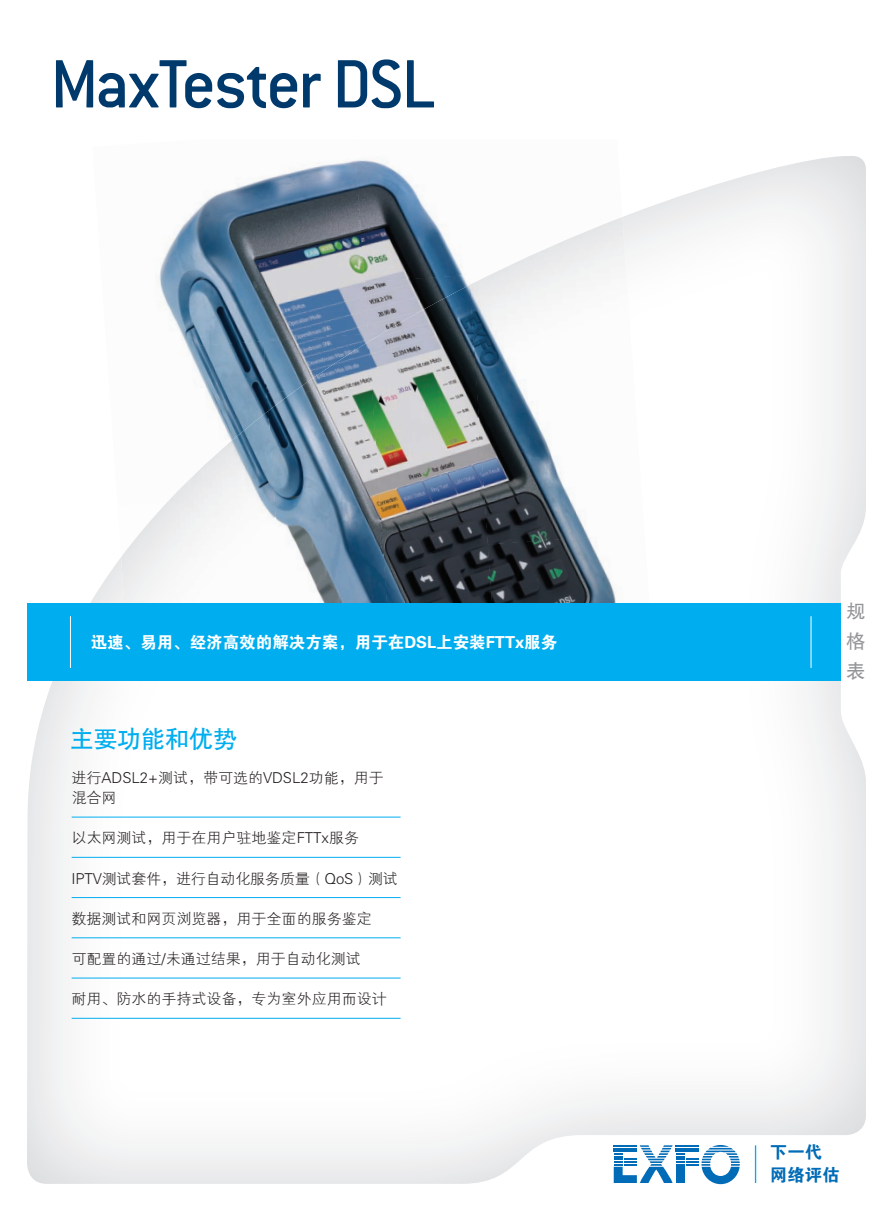
<style>
.page{position:relative;width:893px;height:1212px;background:#fff}
.page>*{position:absolute;margin:0;border:0;box-sizing:border-box;transform-origin:0 0}
.t1{font:500 75px "Conduit ITC";letter-spacing:-.025em;color:#003a6d}
.t2{font:24px "H Yb 1 gj";color:#00aeef}
.t3{font:19.5px/30px "FZHTK GBK1 0";color:#939598;text-align:justify}
.t4{font:17.4px/23.1px "FZDHTJW GB1 0";letter-spacing:.01em;color:#006bb6}
.t5{font:16.5px "FZDHTK GBK1 0";color:#fff}
.t6{font:15px/20.2px "FZXH1 K GBK1 0";color:#231f20}
</style>
<div class="page">
<img style="left:27px;top:722px;width:839px;height:462px">
<img style="left:40px;top:681px;width:57px;height:41px">
<img style="left:90px;top:558px;width:31px;height:45px">
<svg style="left:614px;top:1145px;width:126px;height:39px"></svg>
<hr style="left:614px;top:1150px;width:23px;height:2px;background:#006bb6">
<hr style="left:755px;top:1145px;width:1px;height:38px;background:#00aeef">
<img style="left:157px;top:160px;width:207px;height:181px">
<img style="left:354px;top:157px;width:108px;height:125px">
<img style="left:364px;top:273px;width:104px;height:59px">
<img style="left:185px;top:341px;width:82px;height:70px">
<img style="left:263px;top:332px;width:105px;height:61px">
<img style="left:267px;top:390px;width:1px;height:21px">
<img style="left:469px;top:217px;width:176px;height:316px">
<img style="left:368px;top:285px;width:127px;height:318px">
<img style="left:268px;top:342px;width:122px;height:261px">
<img style="left:169px;top:411px;width:116px;height:192px">
<img style="left:121px;top:500px;width:58px;height:103px">
<img style="left:487px;top:533px;width:138px;height:70px">
<div style="left:27px;top:603px;width:814px;height:78px;background:#00aeef"></div>
<hr style="left:72px;top:817px;width:329px;height:1px;background:#00aeef">
<hr style="left:72px;top:857px;width:329px;height:1px;background:#00aeef">
<hr style="left:72px;top:897px;width:329px;height:1px;background:#00aeef">
<hr style="left:72px;top:937px;width:329px;height:1px;background:#00aeef">
<hr style="left:72px;top:978px;width:329px;height:1px;background:#00aeef">
<hr style="left:72px;top:1018px;width:329px;height:1px;background:#00aeef">
<hr style="left:811px;top:616px;width:1px;height:52px;background:#fff">
<hr style="left:70px;top:616px;width:1px;height:52px;background:#fff">
<h1 class="t1" style="left:50px;top:42px;width:387px">MaxTester DSL</h1>
<p class="t5" style="left:91px;top:633px;width:468px">迅速、易用、经济高效的解决方案，用于在DSL上安装FTTx服务</p>
<h2 class="t2" style="left:70px;top:727px;width:169px">主要功能和优势</h2>
<p class="t6" style="left:72px;top:768px;width:314px">进行ADSL2+测试，带可选的VDSL2功能，用于混合网</p>
<p class="t6" style="left:72px;top:828px;width:289px">以太网测试，用于在用户驻地鉴定FTTx服务</p>
<p class="t6" style="left:72px;top:869px;width:328px">IPTV测试套件，进行自动化服务质量（QoS）测试</p>
<p class="t6" style="left:72px;top:909px;width:301px">数据测试和网页浏览器，用于全面的服务鉴定</p>
<p class="t6" style="left:72px;top:949px;width:291px">可配置的通过/未通过结果，用于自动化测试</p>
<p class="t6" style="left:72px;top:989px;width:316px">耐用、防水的手持式设备，专为室外应用而设计</p>
<h3 class="t3" style="left:846px;top:597px;width:21px">规格表</h3>
<p class="t4" style="left:770px;top:1140px;width:71px">下一代网络评估</p>
</div>
